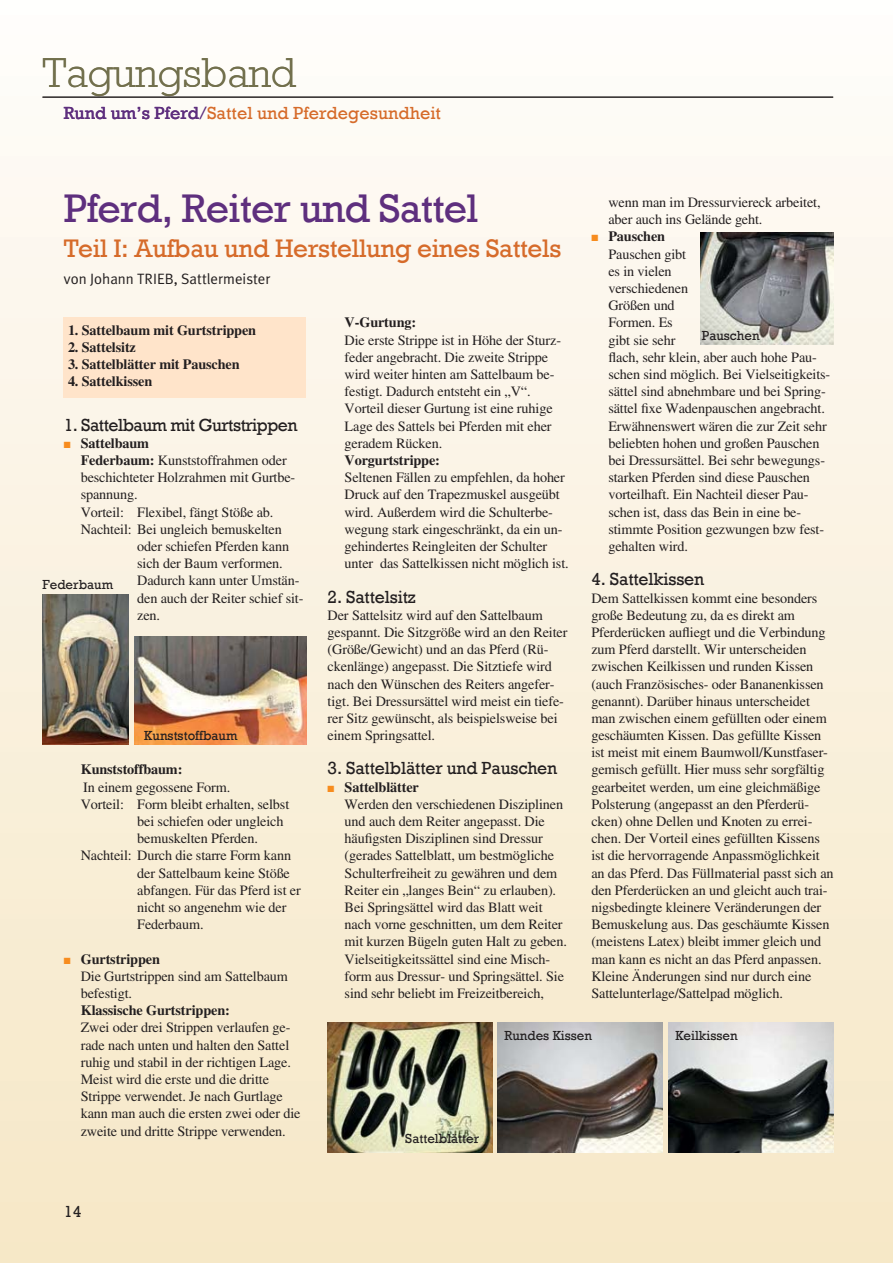
<style>
.page{position:relative;width:893px;height:1263px;background:#fff}
.page>*{position:absolute;margin:0;border:0;box-sizing:border-box;transform-origin:0 0}
.t1{font:300 42px "Rockwell";color:#72704d}
.t2{font:40.95px "Rockwell";letter-spacing:-.02em;color:#5e2f7e}
.t3{font:26.1px "Rockwell";letter-spacing:-.015em;color:#d66b2a}
.t4{font:18px "Rockwell";letter-spacing:-.01em;color:#231f20}
.t5{font:18px "Rockwell";color:#d66b2a}
.t6{font:18px "Rockwell";letter-spacing:-.03em;color:#231f20}
.t7{font:16.5px "Rockwell";color:#231f20}
.t8{font:15px "Meta Plus";color:#231f20}
.t9{font:14.25px/17.2px "Times LT Std";letter-spacing:-.01em;color:#231f20}
.t10{font:700 14.25px "Times LT Std";letter-spacing:-.01em;color:#231f20}
.t11{font:13.5px "Rockwell";color:#231f20}
.s1{color:#5e2f7e}
.s2{font-weight:700}
</style>
<div class="page">
<div style="left:0;top:0;width:893px;height:1263px;background:linear-gradient(to bottom,#fdfcf9,#f5e7c5)"></div>
<hr style="left:43px;top:97px;width:790px;height:1px;background:#231f20">
<img style="left:327px;top:1022px;width:166px;height:130px">
<img style="left:497px;top:1023px;width:166px;height:129px">
<img style="left:668px;top:1023px;width:165px;height:129px">
<div style="left:64px;top:317px;width:242px;height:80px;background:#ffe4ca"></div>
<img style="left:700px;top:233px;width:133px;height:111px">
<img style="left:43px;top:594px;width:85px;height:150px">
<img style="left:135px;top:637px;width:171px;height:107px">
<svg style="left:64px;top:441px;width:6px;height:7px"></svg>
<svg style="left:64px;top:957px;width:6px;height:7px"></svg>
<svg style="left:328px;top:785px;width:6px;height:7px"></svg>
<svg style="left:592px;top:235px;width:6px;height:6px"></svg>
<h1 class="t1" style="left:42px;top:47px;width:255px">Tagungsband</h1>
<p class="t5" style="left:64px;top:102px;width:379px"><span class="s1">Rund um’s Pferd/</span>Sattel und Pferdegesundheit</p>
<h2 class="t2" style="left:64px;top:184px;width:416px">Pferd, Reiter und Sattel</h2>
<h3 class="t3" style="left:64px;top:232px;width:499px">Teil I: Aufbau und Herstellung eines Sattels</h3>
<p class="t8" style="left:64px;top:270px;width:208px">von Johann TRIEB, Sattlermeister</p>
<p class="t10" style="left:68px;top:325px;width:190px">1. Sattelbaum mit Gurtstrippen</p>
<p class="t10" style="left:68px;top:342px;width:69px">2. Sattelsitz</p>
<p class="t10" style="left:68px;top:359px;width:173px">3. Sattelblätter mit Pauschen</p>
<p class="t10" style="left:68px;top:376px;width:86px">4. Sattelkissen</p>
<p class="t6" style="left:64px;top:414px;width:235px">1. Sattelbaum mit Gurtstrippen</p>
<p class="t10" style="left:81px;top:437px;width:70px">Sattelbaum</p>
<p class="t9" style="left:81px;top:453px;width:208px"><span class="s2">Federbaum:</span> Kunststoffrahmen oder</p>
<p class="t9" style="left:81px;top:470px;width:216px">beschichteter Holzrahmen mit Gurtbe-</p>
<p class="t9" style="left:81px;top:487px;width:59px">spannung.</p>
<p class="t9" style="left:81px;top:505px;width:194px">Vorteil: Flexibel, fängt Stöße ab.</p>
<p class="t9" style="left:81px;top:522px;width:203px">Nachteil: Bei ungleich bemuskelten</p>
<p class="t9" style="left:137px;top:539px;width:153px">oder schiefen Pferden kann</p>
<p class="t9" style="left:137px;top:556px;width:147px">sich der Baum verformen.</p>
<p class="t9" style="left:137px;top:573px;width:164px">Dadurch kann unter Umstän-</p>
<p class="t9" style="left:137px;top:591px;width:168px">den auch der Reiter schief sit-</p>
<p class="t9" style="left:137px;top:608px;width:24px">zen.</p>
<p class="t9" style="left:608px;top:195px;width:214px">wenn man im Dressurviereck arbeitet, aber auch ins Gelände geht.</p>
<p class="t10" style="left:608px;top:231px;width:58px">Pauschen</p>
<p class="t9" style="left:608px;top:247px;width:223px">Pauschen gibt<br>es in vielen<br>verschiedenen<br>Größen und<br>Formen. Es<br>gibt sie sehr<br>flach, sehr klein, aber auch hohe Pau&shy;schen sind möglich. Bei Vielseitigkeits&shy;sättel sind abnehmbare und bei Spring&shy;sättel fixe Wadenpauschen angebracht.<br>Erwähnenswert wären die zur Zeit sehr beliebten hohen und großen Pauschen bei Dressursättel. Bei sehr bewegungs&shy;starken Pferden sind diese Pauschen vorteilhaft. Ein Nachteil dieser Pau&shy;schen ist, dass das Bein in eine be&shy;stimmte Position gezwungen bzw fest&shy;gehalten wird.</p>
<p class="t4" style="left:591px;top:568px;width:114px">4. Sattelkissen</p>
<p class="t9" style="left:591px;top:591px;width:244px">Dem Sattelkissen kommt eine besonders große Bedeutung zu, da es direkt am Pferderücken aufliegt und die Verbindung zum Pferd darstellt. Wir unterscheiden zwischen Keilkissen und runden Kissen (auch Französisches- oder Bananenkissen genannt). Darüber hinaus unterscheidet man zwischen einem gefüllten oder einem geschäumten Kissen. Das gefüllte Kissen ist meist mit einem Baumwoll/Kunstfaser&shy;gemisch gefüllt. Hier muss sehr sorgfältig gearbeitet werden, um eine gleichmäßige Polsterung (angepasst an den Pferderü&shy;cken) ohne Dellen und Knoten zu errei&shy;chen. Der Vorteil eines gefüllten Kissens ist die hervorragende Anpassmöglichkeit an das Pferd. Das Füllmaterial passt sich an den Pferderücken an und gleicht auch trai&shy;nigsbedingte kleinere Veränderungen der Bemuskelung aus. Das geschäumte Kissen (meistens Latex) bleibt immer gleich und man kann es nicht an das Pferd anpassen.<br>Kleine Änderungen sind nur durch eine Sattelunterlage/Sattelpad möglich.</p>
<p class="t10" style="left:345px;top:317px;width:73px">V-Gurtung:</p>
<p class="t9" style="left:345px;top:333px;width:218px">Die erste Strippe ist in Höhe der Sturz&shy;feder angebracht. Die zweite Strippe wird weiter hinten am Sattelbaum be&shy;festigt. Dadurch entsteht ein „V“.<br>Vorteil dieser Gurtung ist eine ruhige Lage des Sattels bei Pferden mit eher geradem Rücken.</p>
<p class="t10" style="left:345px;top:455px;width:97px">Vorgurtstrippe:</p>
<p class="t9" style="left:345px;top:470px;width:226px">Seltenen Fällen zu empfehlen, da hoher Druck auf den Trapezmuskel ausgeübt wird. Außerdem wird die Schulterbe&shy;wegung stark eingeschränkt, da ein un&shy;gehindertes Reingleiten der Schulter unter das Sattelkissen nicht möglich ist.</p>
<p class="t4" style="left:328px;top:586px;width:90px">2. Sattelsitz</p>
<p class="t9" style="left:328px;top:608px;width:241px">Der Sattelsitz wird auf den Sattelbaum gespannt. Die Sitzgröße wird an den Reiter (Größe/Gewicht) und an das Pferd (Rü&shy;ckenlänge) angepasst. Die Sitztiefe wird nach den Wünschen des Reiters angefer&shy;tigt. Bei Dressursättel wird meist ein tiefe&shy;rer Sitz gewünscht, als beispielsweise bei einem Springsattel.</p>
<p class="t4" style="left:328px;top:757px;width:231px">3. Sattelblätter und Pauschen</p>
<p class="t10" style="left:345px;top:781px;width:76px">Sattelblätter</p>
<p class="t9" style="left:345px;top:797px;width:224px">Werden den verschiedenen Disziplinen und auch dem Reiter angepasst. Die häufigsten Disziplinen sind Dressur (gerades Sattelblatt, um bestmögliche Schulterfreiheit zu gewähren und dem Reiter ein „langes Bein“ zu erlauben).<br>Bei Springsättel wird das Blatt weit nach vorne geschnitten, um dem Reiter mit kurzen Bügeln guten Halt zu geben.<br>Vielseitigkeitssättel sind eine Misch&shy;form aus Dressur- und Springsättel. Sie sind sehr beliebt im Freizeitbereich,</p>
<p class="t11" style="left:702px;top:327px;width:59px">Pauschen</p>
<p class="t11" style="left:43px;top:576px;width:72px">Federbaum</p>
<p class="t11" style="left:144px;top:727px;width:95px">Kunststoffbaum</p>
<p class="t10" style="left:81px;top:764px;width:103px">Kunststoffbaum:</p>
<p class="t9" style="left:83px;top:780px;width:149px">In einem gegossene Form.</p>
<p class="t9" style="left:81px;top:797px;width:210px">Vorteil: Form bleibt erhalten, selbst</p>
<p class="t9" style="left:137px;top:814px;width:148px">bei schiefen oder ungleich</p>
<p class="t9" style="left:137px;top:831px;width:122px">bemuskelten Pferden.</p>
<p class="t9" style="left:81px;top:848px;width:212px">Nachteil: Durch die starre Form kann</p>
<p class="t9" style="left:137px;top:866px;width:154px">der Sattelbaum keine Stöße</p>
<p class="t9" style="left:137px;top:883px;width:165px">abfangen. Für das Pferd ist er</p>
<p class="t9" style="left:137px;top:900px;width:151px">nicht so angenehm wie der</p>
<p class="t9" style="left:137px;top:917px;width:68px">Federbaum.</p>
<p class="t10" style="left:81px;top:953px;width:81px">Gurtstrippen</p>
<p class="t9" style="left:81px;top:969px;width:209px">Die Gurtstrippen sind am Sattelbaum befestigt.</p>
<p class="t10" style="left:81px;top:1005px;width:151px">Klassische Gurtstrippen:</p>
<p class="t9" style="left:81px;top:1020px;width:221px">Zwei oder drei Strippen verlaufen ge&shy;rade nach unten und halten den Sattel ruhig und stabil in der richtigen Lage.<br>Meist wird die erste und die dritte Strippe verwendet. Je nach Gurtlage kann man auch die ersten zwei oder die zweite und dritte Strippe verwenden.</p>
<p class="t11" style="left:504px;top:1028px;width:89px">Rundes Kissen</p>
<p class="t11" style="left:675px;top:1028px;width:64px">Keilkissen</p>
<p class="t11" style="left:405px;top:1131px;width:75px">Sattelblätter</p>
<p class="t7" style="left:64px;top:1202px;width:19px">14</p>
</div>
